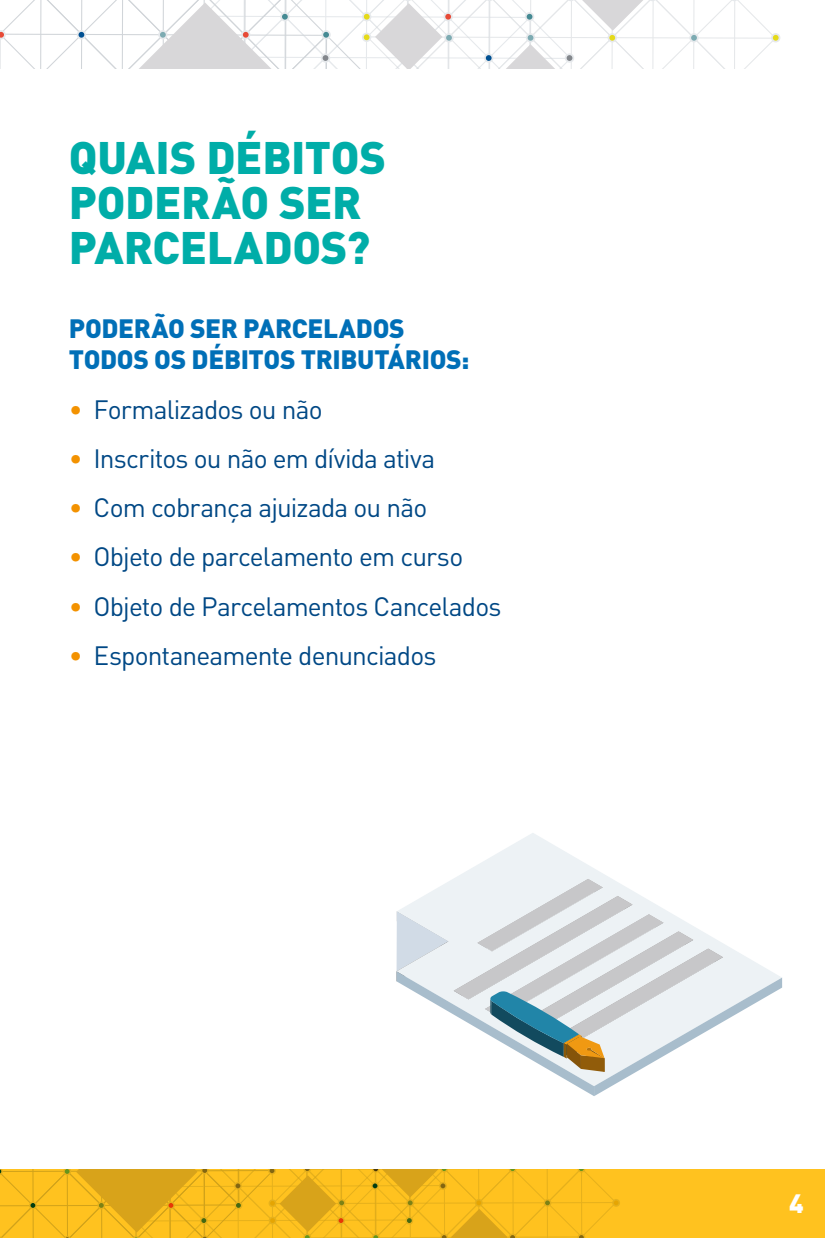
<style>
.page{position:relative;width:825px;height:1238px;background:#fff}
.page>*{position:absolute;margin:0;border:0;box-sizing:border-box;transform-origin:0 0}
.t1{font:900 45px/45px "DIN";letter-spacing:-.005em;color:#00ada8}
.t2{font:26.25px "DIN Pro";letter-spacing:-.035em;color:#004885}
.t3{font:900 26.25px/31.5px "DIN";letter-spacing:-.01em;color:#006fb7}
.t4{font:900 26.25px "DIN";color:#fff}
.s1{color:#f39200}
</style>
<div class="page">
<svg style="left:455px;top:833px;width:155px;height:45px;fill:#eff3f6"></svg>
<svg style="left:397px;top:878px;width:385px;height:218px"></svg>
<div style="left:0;top:1169px;width:825px;height:69px;background:#ffc21f"></div>
<div style="left:771px;top:33px;width:9px;height:9px;background:#e6e9ec;border-radius:50%"></div>
<svg style="left:0;top:0;width:779px;height:69px"></svg>
<svg style="left:0;top:1169px;width:619px;height:69px"></svg>
<h1 class="t1" style="left:69px;top:133px;width:319px">QUAIS DÉBITOS<br>PODERÃO SER<br>PARCELADOS?</h1>
<p class="t3" style="left:69px;top:311px;width:402px">PODERÃO SER PARCELADOS<br>TODOS OS DÉBITOS TRIBUTÁRIOS:</p>
<p class="t2" style="left:69px;top:391px;width:255px"><span class="s1">•</span> Formalizados ou não</p>
<p class="t2" style="left:69px;top:440px;width:368px"><span class="s1">•</span> Inscritos ou não em dívida ativa</p>
<p class="t2" style="left:69px;top:490px;width:360px"><span class="s1">•</span> Com cobrança ajuizada ou não</p>
<p class="t2" style="left:69px;top:539px;width:396px"><span class="s1">•</span> Objeto de parcelamento em curso</p>
<p class="t2" style="left:69px;top:588px;width:434px"><span class="s1">•</span> Objeto de Parcelamentos Cancelados</p>
<p class="t2" style="left:69px;top:637px;width:369px"><span class="s1">•</span> Espontaneamente denunciados</p>
<p class="t4" style="left:789px;top:1185px;width:16px">4</p>
</div>
